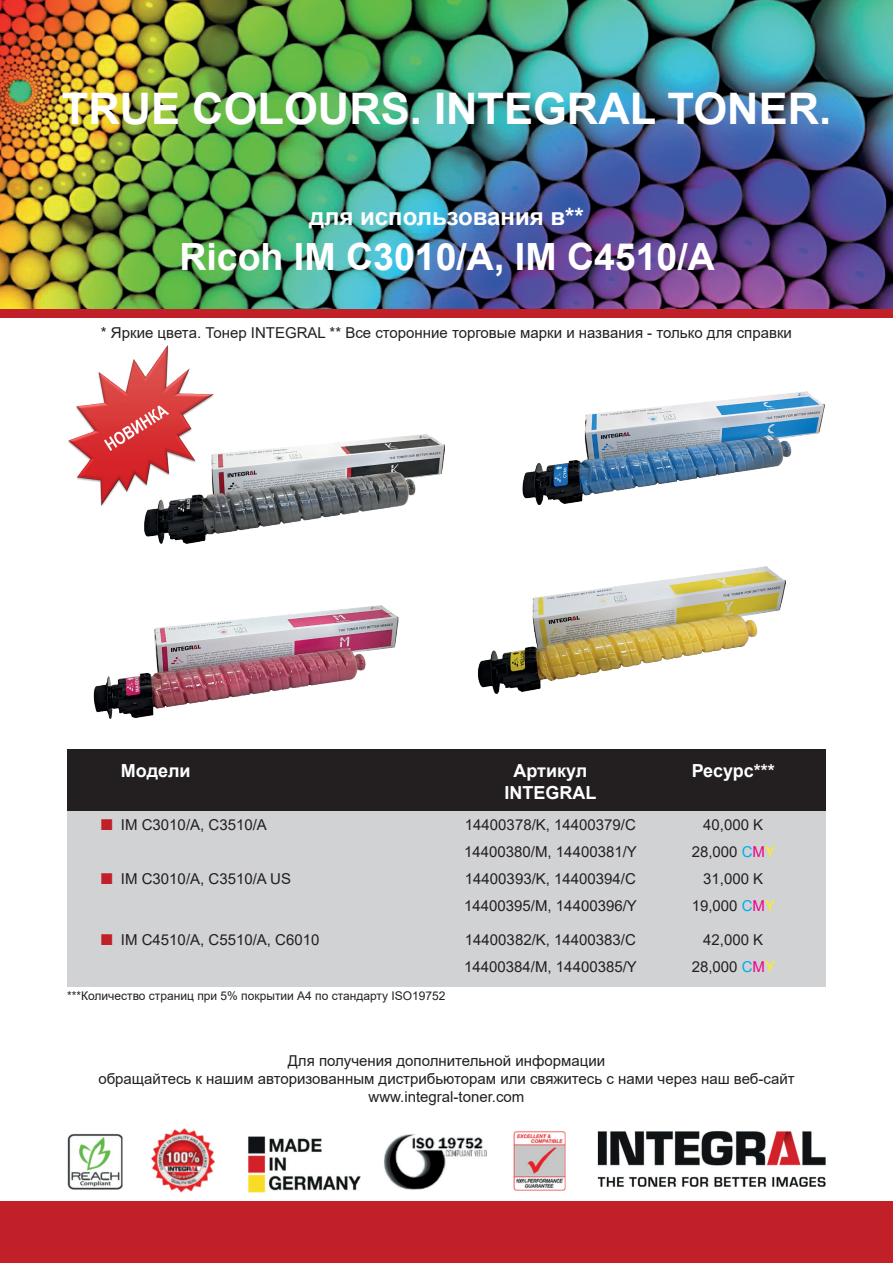
<style>
.page{position:relative;width:893px;height:1263px;background:#fff}
.page>*{position:absolute;margin:0;border:0;box-sizing:border-box;transform-origin:0 0}
.t1{font:700 43.5px "Arial";color:#fff}
.t2{font:700 37.5px "Arial";color:#fff}
.t3{font:700 24px "Arial";color:#fff}
.t4{font:700 18px "Arial";color:#fff}
.t5{font:15px/18px "Arial";color:#231f20;text-align:center}
.t6{font:12px "Arial";color:#231f20}
.s1{font-size:23.25px;color:#c12029}
.s2{color:#00aeef}
.s3{color:#ed028c}
.s4{color:#fff101}
</style>
<div class="page">
<div style="left:0;top:1201px;width:893px;height:62px;background:#c12029"></div>
<img style="left:67px;top:1128px;width:759px;height:64px">
<img style="left:0;top:0;width:893px;height:309px">
<div style="left:0;top:309px;width:893px;height:9px;background:#c12029"></div>
<div style="left:67px;top:801px;width:759px;height:185px;background:#d1d2d4"></div>
<div style="left:67px;top:749px;width:759px;height:62px;background:#231f20"></div>
<img style="left:145px;top:435px;width:300px;height:108px">
<img style="left:522px;top:392px;width:303px;height:112px">
<img style="left:94px;top:605px;width:304px;height:113px">
<img style="left:477px;top:566px;width:309px;height:127px">
<img style="left:69px;top:345px;width:146px;height:163px">
<h1 class="t1" style="left:62px;top:78px;width:771px">TRUE COLOURS. INTEGRAL TONER.</h1>
<h3 class="t3" style="left:309px;top:199px;width:276px">для использования в**</h3>
<h2 class="t2" style="left:179px;top:230px;width:537px">Ricoh IM C3010/A, IM C4510/A</h2>
<p class="t5" style="left:101px;top:324px;width:692px">* Яркиe цветa. Тонер INTEGRAL ** Все сторонние торговые марки и названия - только для справки</p>
<p class="t4" style="left:121px;top:758px;width:71px">Модели</p>
<p class="t4" style="left:513px;top:758px;width:75px">Артикул</p>
<p class="t4" style="left:692px;top:758px;width:85px">Ресурс***</p>
<p class="t4" style="left:504px;top:780px;width:93px">INTEGRAL</p>
<p class="t5" style="left:100px;top:816px;width:169px"><span class="s1">■</span> IM C3010/A, C3510/A</p>
<p class="t5" style="left:465px;top:816px;width:172px">14400378/K, 14400379/C</p>
<p class="t5" style="left:703px;top:816px;width:62px">40,000 K</p>
<p class="t5" style="left:464px;top:843px;width:174px">14400380/M, 14400381/Y</p>
<p class="t5" style="left:692px;top:843px;width:85px">28,000 <span class="s2">C</span><span class="s3">M</span><span class="s4">Y</span></p>
<p class="t5" style="left:100px;top:870px;width:193px"><span class="s1">■</span> IM C3010/A, C3510/A US</p>
<p class="t5" style="left:465px;top:870px;width:172px">14400393/K, 14400394/C</p>
<p class="t5" style="left:703px;top:870px;width:62px">31,000 K</p>
<p class="t5" style="left:464px;top:897px;width:174px">14400395/M, 14400396/Y</p>
<p class="t5" style="left:692px;top:897px;width:85px">19,000 <span class="s2">C</span><span class="s3">M</span><span class="s4">Y</span></p>
<p class="t5" style="left:100px;top:930px;width:221px"><span class="s1">■</span> IM C4510/A, C5510/A, C6010</p>
<p class="t5" style="left:465px;top:930px;width:172px">14400382/K, 14400383/C</p>
<p class="t5" style="left:703px;top:930px;width:62px">42,000 K</p>
<p class="t5" style="left:464px;top:957px;width:174px">14400384/M, 14400385/Y</p>
<p class="t5" style="left:692px;top:957px;width:85px">28,000 <span class="s2">C</span><span class="s3">M</span><span class="s4">Y</span></p>
<p class="t6" style="left:67px;top:987px;width:380px">***Количество страниц при 5% покрытии А4 по стандарту ISO19752</p>
<p class="t5" style="left:98px;top:1051px;width:698px">Для получения дополнительной информации<br>обращайтесь к нашим авторизованным дистрибьюторам или свяжитесь с нами через наш веб-сайт www.integral-toner.com</p>
</div>
